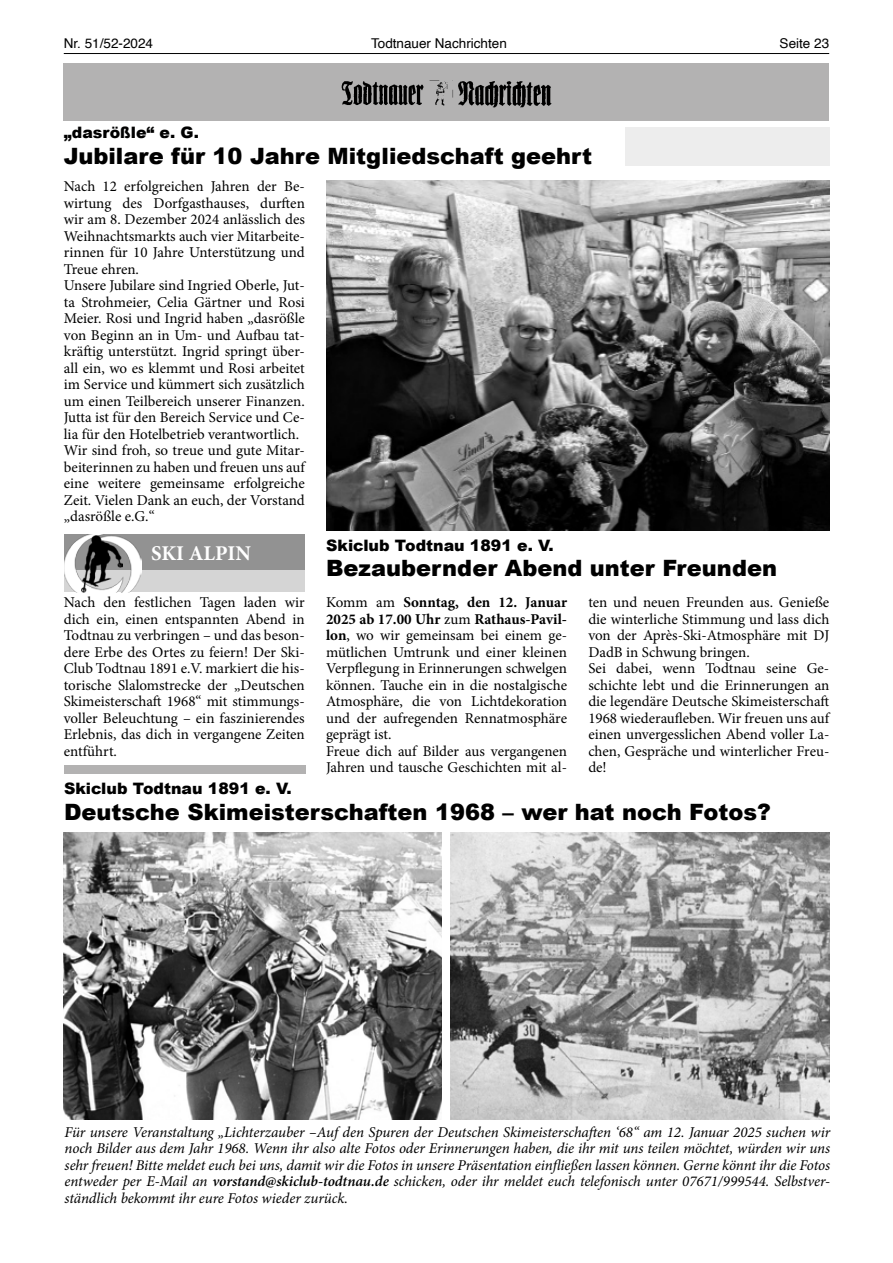
<style>
.page{position:relative;width:893px;height:1263px;background:#fff}
.page>*{position:absolute;margin:0;border:0;box-sizing:border-box;transform-origin:0 0}
.t1{font:900 22.5px "Arial";color:#000}
.t2{font:700 21px "Minion Pro";color:#fff}
.t3{font:900 15.75px "Arial";color:#000}
.t4{font:15px/16.5px "Minion Pro";color:#000}
.t5{font:italic 15px/16.5px "Minion Pro";letter-spacing:-.01em;color:#000;text-align:justify}
.t6{font:13.5px "Helvetica";color:#000}
.s1{font-weight:700}
.s2{font-weight:600}
</style>
<div class="page">
<hr style="left:64px;top:53px;width:765px;height:1px;background:#000">
<div style="left:64px;top:64px;width:765px;height:57px;background:#b3b2b2"></div>
<img style="left:341px;top:80px;width:211px;height:28px">
<img style="left:326px;top:180px;width:503px;height:350px">
<div style="left:625px;top:127px;width:204px;height:38px;background:#ededed"></div>
<div style="left:64px;top:535px;width:241px;height:57px;background:#d5d5d5"></div>
<div style="left:64px;top:535px;width:241px;height:35px;background:#929292"></div>
<img style="left:64px;top:537px;width:78px;height:55px">
<img style="left:82px;top:535px;width:41px;height:57px">
<img style="left:64px;top:832px;width:378px;height:287px">
<img style="left:451px;top:832px;width:378px;height:287px">
<div style="left:65px;top:765px;width:241px;height:9px;background:#b3b2b2"></div>
<p class="t6" style="left:64px;top:33px;width:91px">Nr. 51/52-2024</p>
<p class="t6" style="left:371px;top:33px;width:137px">Todtnauer Nachrichten</p>
<p class="t6" style="left:780px;top:33px;width:51px">Seite 23</p>
<p class="t3" style="left:64px;top:121px;width:137px">„dasrößle“ e. G.</p>
<h1 class="t1" style="left:64px;top:140px;width:530px">Jubilare für 10 Jahre Mitgliedschaft geehrt</h1>
<p class="t4" style="left:64px;top:178px;width:243px">Nach 12 erfolgreichen Jahren der Be&shy;wirtung des Dorfgasthauses, durften wir am 8. Dezember 2024 anlässlich des Weihnachtsmarkts auch vier Mitarbeite&shy;rinnen für 10 Jahre Unterstützung und Treue ehren.<br>Unsere Jubilare sind Ingried Oberle, Jut&shy;ta Strohmeier, Celia Gärtner und Rosi Meier. Rosi und Ingrid haben „dasrößle von Beginn an in Um- und Aufbau tat&shy;kräftig unterstützt. Ingrid springt über&shy;all ein, wo es klemmt und Rosi arbeitet im Service und kümmert sich zusätzlich um einen Teilbereich unserer Finanzen.<br>Jutta ist für den Bereich Service und Ce&shy;lia für den Hotelbetrieb verantwortlich.<br>Wir sind froh, so treue und gute Mitar&shy;beiterinnen zu haben und freuen uns auf eine weitere gemeinsame erfolgreiche Zeit. Vielen Dank an euch, der Vorstand „dasrößle e.G.“</p>
<p class="t3" style="left:326px;top:534px;width:229px">Skiclub Todtnau 1891 e. V.</p>
<h1 class="t1" style="left:326px;top:552px;width:452px">Bezaubernder Abend unter Freunden</h1>
<h2 class="t2" style="left:151px;top:538px;width:101px">SKI ALPIN</h2>
<p class="t4" style="left:64px;top:594px;width:243px;text-align:justify">Nach den festlichen Tagen laden wir dich ein, einen entspannten Abend in Todtnau zu verbringen – und das beson&shy;dere Erbe des Ortes zu feiern! Der Ski-Club Todtnau 1891 e.V. markiert die his&shy;torische Slalomstrecke der „Deutschen Skimeisterschaft 1968“ mit stimmungs&shy;voller Beleuchtung – ein faszinierendes Erlebnis, das dich in vergangene Zeiten entführt.</p>
<p class="t4" style="left:326px;top:594px;width:243px">Komm am <span class="s1">Sonntag, den 12. Januar 2025 ab 17.00 Uhr</span> zum <span class="s1">Rathaus-Pavil&shy;lon</span>, wo wir gemeinsam bei einem ge&shy;mütlichen Umtrunk und einer kleinen Verpflegung in Erinnerungen schwelgen können. Tauche ein in die nostalgische Atmosphäre, die von Lichtdekoration und der aufregenden Rennatmosphäre geprägt ist.<br>Freue dich auf Bilder aus vergangenen Jahren und tausche Geschichten mit al-</p>
<p class="t4" style="left:588px;top:594px;width:243px">ten und neuen Freunden aus. Genieße die winterliche Stimmung und lass dich von der Après-Ski-Atmosphäre mit DJ DadB in Schwung bringen.<br>Sei dabei, wenn Todtnau seine Ge&shy;schichte lebt und die Erinnerungen an die legendäre Deutsche Skimeisterschaft 1968 wiederaufleben. Wir freuen uns auf einen unvergesslichen Abend voller La&shy;chen, Gespräche und winterlicher Freu&shy;de!</p>
<p class="t3" style="left:64px;top:777px;width:229px">Skiclub Todtnau 1891 e. V.</p>
<h1 class="t1" style="left:64px;top:795px;width:708px">Deutsche Skimeisterschaften 1968 – wer hat noch Fotos?</h1>
<p class="t5" style="left:65px;top:1124px;width:767px">Für unsere Veranstaltung „Lichterzauber –Auf den Spuren der Deutschen Skimeisterschaften ‘68“ am 12. Januar 2025 suchen wir noch Bilder aus dem Jahr 1968. Wenn ihr also alte Fotos oder Erinnerungen haben, die ihr mit uns teilen möchtet, würden wir uns sehr freuen! Bitte meldet euch bei uns, damit wir die Fotos in unsere Präsentation einfließen lassen können. Gerne könnt ihr die Fotos entweder per E-Mail an <span class="s2">vorstand@skiclub-todtnau.de</span> schicken, oder ihr meldet euch telefonisch unter 07671/999544. Selbstver&shy;ständlich bekommt ihr eure Fotos wieder zurück.</p>
</div>
